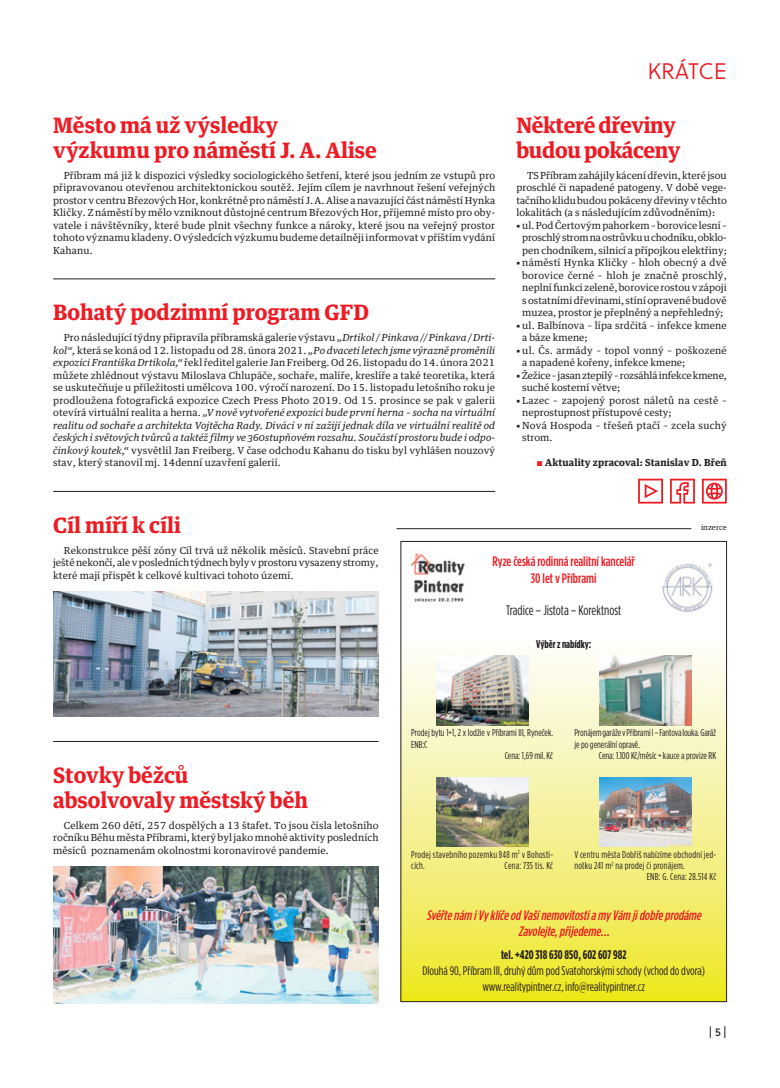
<style>
.page{position:relative;width:780px;height:1088px;background:#fff}
.page>*{position:absolute;margin:0;border:0;box-sizing:border-box;transform-origin:0 0}
.t1{font:22.5px "Soleil Lt";color:#ed1c24}
.t2{font:700 21.25px/25px "Guardian Text Egyp";color:#ed1c24}
.t3{font:700 21.25px/25px "Guardian Text Egyp";letter-spacing:-.02em;color:#ed1c24}
.t4{font:italic 500 13.75px/16.2px "Gotham Condensed";color:#ed1c24;text-align:center}
.t5{font:500 13.75px/16.2px "Gotham Condensed";color:#ed1c24;text-align:center}
.t6{font:13.75px "Gotham Condensed";color:#231f20}
.t7{font:12.5px/16.2px "Gotham Condensed";color:#231f20;text-align:center}
.t8{font:700 12.5px "Gotham Condensed";color:#231f20}
.t9{font:700 11.25px "Gotham Condensed";color:#231f20}
.t10{font:11.25px "Soleil Bk";color:#231f20}
.t11{font:10px/11.2px "Gotham Condensed";color:#231f20}
.t12{font:10px/11.2px "Gotham Condensed";letter-spacing:.025em;color:#231f20}
.t13{font:9.75px/12.5px "Guardian Text Egyp";color:#231f20;text-align:justify}
.t14{font:9.75px "Guardian Text Egyp";letter-spacing:.02em;color:#231f20}
.t15{font:9.75px "Guardian Text Egyp";letter-spacing:-.02em;color:#231f20}
.t16{font:700 9.62px "Guardian Text Egyp";letter-spacing:.015em;color:#231f20}
.t17{font:7.5px "Guardian Text Egyp";color:#231f20}
.s1{font-style:italic}
.s2{font-family:"Soleil Bk"}
.s3{font-family:"Soleil Bk";font-weight:400;color:#ed1c24}
</style>
<div class="page">
<hr style="left:396px;top:528px;width:295px;height:1px;background:#231f20">
<hr style="left:53px;top:279px;width:442px;height:1px;background:#231f20">
<hr style="left:53px;top:491px;width:442px;height:1px;background:#231f20">
<hr style="left:53px;top:741px;width:325px;height:1px;background:#231f20">
<svg style="left:670px;top:479px;width:24px;height:24px"></svg>
<svg style="left:638px;top:479px;width:25px;height:24px"></svg>
<svg style="left:702px;top:479px;width:24px;height:24px"></svg>
<img style="left:53px;top:591px;width:325px;height:125px">
<img style="left:53px;top:866px;width:325px;height:137px">
<svg style="left:402px;top:653px;width:322px;height:347px"></svg>
<div style="left:400px;top:541px;width:326px;height:461px;border:1px solid #231f20"></div>
<img style="left:436px;top:656px;width:92px;height:69px">
<img style="left:599px;top:656px;width:92px;height:69px">
<img style="left:436px;top:777px;width:92px;height:69px">
<img style="left:599px;top:777px;width:92px;height:69px">
<img style="left:410px;top:550px;width:303px;height:64px">
<h2 class="t2" style="left:53px;top:114px;width:325px">Město má už výsledky výzkumu pro náměstí J. A. Alise</h2>
<p class="t13" style="left:53px;top:170px;width:443px;text-indent:11px">Příbram má již k dispozici výsledky sociologického šetření, které jsou jedním ze vstupů pro připravovanou otevřenou architektonickou soutěž. Jejím cílem je navrhnout řešení veřejných prostor v centru Březových Hor, konkrétně pro náměstí J. A. Alise a navazující část náměstí Hynka Kličky. Z náměstí by mělo vzniknout důstojné centrum Březových Hor, příjemné místo pro oby&shy;vatele i návštěvníky, které bude plnit všechny funkce a nároky, které jsou na veřejný prostor tohoto významu kladeny. O výsledcích výzkumu budeme detailněji informovat v příštím vydání Kahanu.</p>
<h2 class="t2" style="left:53px;top:301px;width:317px">Bohatý podzimní program GFD</h2>
<p class="t13" style="left:53px;top:332px;width:443px;text-indent:11px">Pro následující týdny připravila příbramská galerie výstavu<span class="s1">„Drtikol / Pinkava // Pinkava / Drti&shy;kol“,</span> která se koná od 12. listopadu od 28. února 2021. <span class="s1">„Po dvaceti letech jsme výrazně proměnili expozici Františka Drtikola,“</span> řekl ředitel galerie Jan Freiberg. Od 26. listopadu do 14. února 2021 můžete zhlédnout výstavu Miloslava Chlupáče, sochaře, malíře, kreslíře a také teoretika, která se uskutečňuje u příležitosti umělcova 100. výročí narození. Do 15. listopadu letošního roku je prodloužena fotografická expozice Czech Press Photo 2019. Od 15. prosince se pak v galerii otevírá virtuální realita a herna. <span class="s1">„V nově vytvořené expozici bude první herna – socha na virtuální realitu od sochaře a architekta Vojtěcha Rady. Diváci v ní zažijí jednak díla ve virtuální realitě od českých i světových tvůrců a taktéž filmy ve 360stupňovém rozsahu. Součástí prostoru bude i odpo&shy;činkový koutek,“</span> vysvětlil Jan Freiberg. V čase odchodu Kahanu do tisku byl vyhlášen nouzový stav, který stanovil mj. 14denní uzavření galerií.</p>
<h1 class="t1" style="left:647px;top:58px;width:81px">KRÁTCE</h1>
<h2 class="t3" style="left:516px;top:114px;width:165px">Některé dřeviny budou pokáceny</h2>
<p class="t13" style="left:527px;top:170px;width:201px">TS Příbram zahájily kácení dřevin, které jsou</p>
<p class="t13" style="left:516px;top:182px;width:212px">proschlé či napadené patogeny. V době vege-</p>
<p class="t13" style="left:516px;top:195px;width:212px">tačního klidu budou pokáceny dřeviny v těchto</p>
<p class="t13" style="left:516px;top:207px;width:200px">lokalitách (a s následujícím zdůvodněním):</p>
<p class="t13" style="left:516px;top:220px;width:212px"><span class="s2">G</span> ul. Pod Čertovým pahorkem – borovice lesní –</p>
<p class="t15" style="left:522px;top:233px;width:206px">proschlý strom na ostrůvku u chodníku, obklo-</p>
<p class="t13" style="left:522px;top:245px;width:206px">pen chodníkem, silnicí a přípojkou elektřiny;</p>
<p class="t14" style="left:516px;top:258px;width:212px"><span class="s2">G</span> náměstí Hynka Kličky – hloh obecný a dvě</p>
<p class="t14" style="left:522px;top:271px;width:206px">borovice černé – hloh je značně proschlý,</p>
<p class="t13" style="left:522px;top:282px;width:206px">neplní funkci zeleně, borovice rostou v zápoji</p>
<p class="t13" style="left:522px;top:295px;width:206px">s ostatními dřevinami, stíní opravené budově</p>
<p class="t13" style="left:522px;top:307px;width:203px">muzea, prostor je přeplněný a nepřehledný;</p>
<p class="t13" style="left:516px;top:320px;width:212px"><span class="s2">G</span> ul. Balbínova – lípa srdčitá – infekce kmene</p>
<p class="t13" style="left:522px;top:332px;width:67px">a báze kmene;</p>
<p class="t14" style="left:516px;top:346px;width:212px"><span class="s2">G</span> ul. Čs. armády – topol vonný – poškozené</p>
<p class="t13" style="left:522px;top:357px;width:165px">a napadené kořeny, infekce kmene;</p>
<p class="t13" style="left:516px;top:370px;width:212px"><span class="s2">G</span> Žežice – jasan ztepilý – rozsáhlá infekce kmene,</p>
<p class="t13" style="left:522px;top:382px;width:100px">suché kosterní větve;</p>
<p class="t14" style="left:516px;top:396px;width:212px"><span class="s2">G</span> Lazec – zapojený porost náletů na cestě –</p>
<p class="t13" style="left:522px;top:407px;width:151px">neprostupnost přístupové cesty;</p>
<p class="t14" style="left:516px;top:421px;width:212px"><span class="s2">G</span> Nová Hospoda – třešeň ptačí – zcela suchý</p>
<p class="t13" style="left:522px;top:432px;width:32px">strom.</p>
<p class="t16" style="left:537px;top:458px;width:191px"><span class="s3">S</span> Aktuality zpracoval: Stanislav D. Břeň</p>
<h2 class="t2" style="left:53px;top:514px;width:129px">Cíl míří k cíli</h2>
<p class="t13" style="left:53px;top:545px;width:327px;text-indent:11px">Rekonstrukce pěší zóny Cíl trvá už několik měsíců. Stavební práce ještě nekončí, ale v posledních týdnech byly v prostoru vysazeny stromy, které mají přispět k celkové kultivaci tohoto území.</p>
<h2 class="t2" style="left:53px;top:764px;width:256px">Stovky běžců absolvovaly městský běh</h2>
<p class="t13" style="left:53px;top:820px;width:327px;text-indent:11px">Celkem 260 dětí, 257 dospělých a 13 štafet. To jsou čísla letošního ročníku Běhu města Příbrami, který byl jako mnohé aktivity posledních měsíců poznamenám okolnostmi koronavirové pandemie.</p>
<h3 class="t5" style="left:492px;top:553px;width:144px">Ryze česká rodinná realitní kancelář<br>30 let v Příbrami</h3>
<h3 class="t6" style="left:506px;top:605px;width:117px">Tradice – Jistota – Korektnost</h3>
<p class="t9" style="left:536px;top:637px;width:57px">Výběr z nabídky:</p>
<p class="t17" style="left:701px;top:524px;width:27px">inzerce</p>
<p class="t11" style="left:411px;top:728px;width:143px">Prodej bytu 1+1, 2 x lodžie v Příbrami III, Ryneček.</p>
<p class="t11" style="left:411px;top:739px;width:18px">ENB:C</p>
<p class="t11" style="left:504px;top:750px;width:50px">Cena: 1,69 mil. Kč</p>
<p class="t11" style="left:574px;top:728px;width:143px">Pronájem garáže v Příbrami I – Fantova louka. Garáž je po generální opravě.</p>
<p class="t11" style="left:599px;top:750px;width:119px">Cena: 1.100 Kč/měsíc + kauce a provize RK</p>
<p class="t12" style="left:411px;top:849px;width:143px">Prodej stavebního pozemku 848 m<sup>2</sup> v Bohosti&shy;cích.</p>
<p class="t12" style="left:574px;top:849px;width:144px">V centru města Dobříš nabízíme obchodní jed-</p>
<p class="t12" style="left:574px;top:860px;width:112px">notku 241 m<sup>2</sup> na prodej či pronájem.</p>
<p class="t12" style="left:646px;top:871px;width:71px">ENB: G. Cena: 28.514 Kč</p>
<h3 class="t4" style="left:426px;top:907px;width:278px">Svěřte nám iVy klíče od Vaší nemovitostia my Vám jidobře prodáme<br>Zavolejte, přijedeme…</h3>
<p class="t8" style="left:501px;top:947px;width:127px">tel. +420 318 630 850, 602 607 982</p>
<p class="t7" style="left:422px;top:963px;width:284px">Dlouhá 90, Příbram III, druhý dům pod Svatohorskými schody (vchod do dvora) www.realitypintner.cz, info@realitypintner.cz</p>
<p class="t12" style="left:504px;top:860px;width:50px">Cena: 735 tis. Kč</p>
<p class="t10" style="left:708px;top:1026px;width:19px">| 5|</p>
</div>
